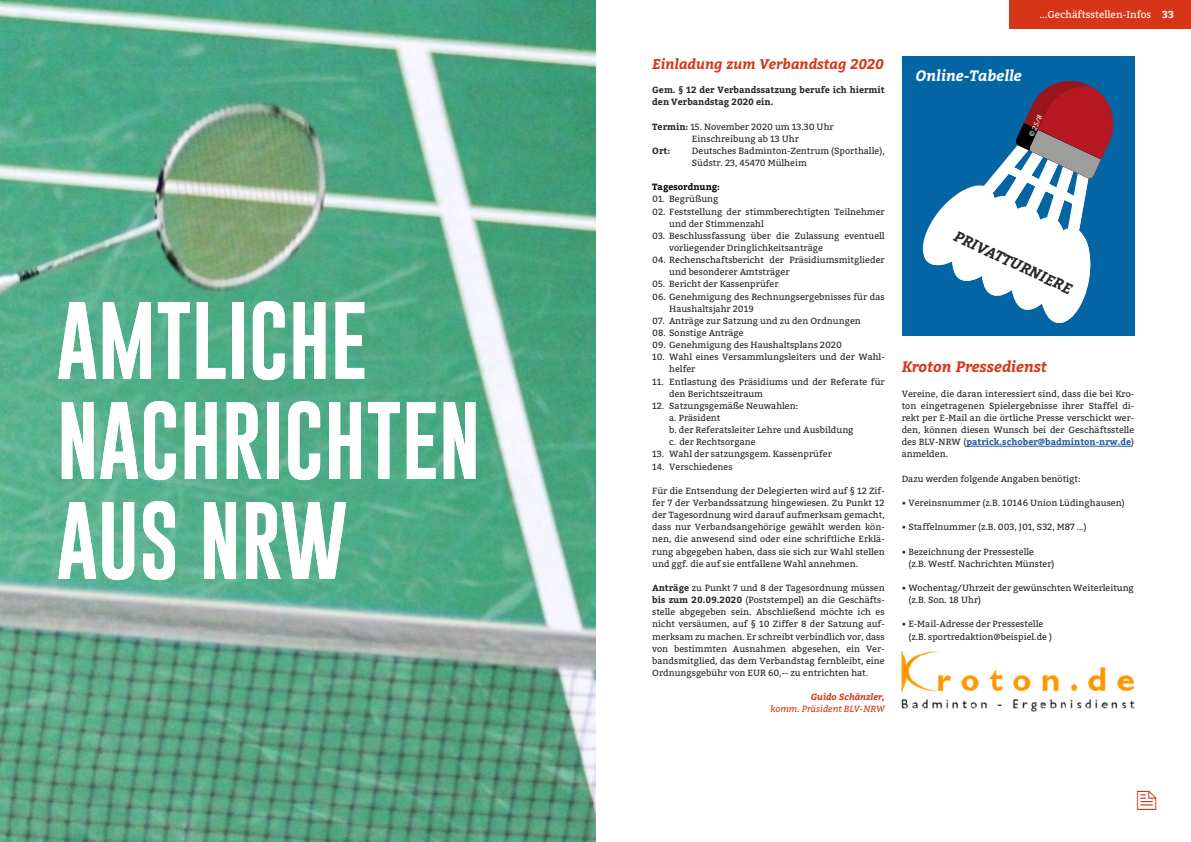
<style>
.page{position:relative;width:1191px;height:842px;background:#fff}
.page>*{position:absolute;margin:0;border:0;box-sizing:border-box;transform-origin:0 0}
.t1{font:80px/100px "Gobold Uplow";color:#fff}
.t2{font:italic 700 15px "Bitter";color:#d63517}
.t3{font:italic 700 15px "Bitter";color:#282827}
.t4{font:italic 700 15px "Bitter";color:#fff}
.t5{font:italic 700 14px "Bitter";color:#d63517}
.t6{font:10px "Bitter";color:#fff}
.t7{font:9px/12.1px "Bitter";color:#282827}
.t8{font:700 9px/12.1px "Bitter";color:#282827}
.t9{font:italic 9px "Bitter";color:#d63517}
.t10{font:italic 700 9px "Bitter";color:#d63517}
.t11{font:700 9px "Bitter";color:#000}
.t12{font:italic 7px "Bitter";color:#fff}
.s1{font-weight:700}
.s2{font-weight:700;color:#275b9b}
</style>
<div class="page">
<img style="left:0;top:0;width:595px;height:842px">
<div style="left:901px;top:57px;width:233px;height:279px;background:#0365a4"></div>
<svg style="left:922px;top:81px;width:192px;height:242px"></svg>
<hr style="left:966px;top:446px;width:165px;height:1px;background:#275b9b">
<img style="left:901px;top:652px;width:233px;height:60px">
<div style="left:1009px;top:0;width:182px;height:28px;background:#d63517"></div>
<h1 class="t1" style="left:57px;top:290px;width:425px">AMTLICHE<br>NACHRICHTEN<br>AUS NRW</h1>
<h3 class="t5" style="left:652px;top:55px;width:233px">Einladung zum Verbandstag 2020</h3>
<p class="t8" style="left:652px;top:84px;width:234px">Gem. § 12 der Verbandssatzung berufe ich hiermit den Verbandstag 2020 ein.</p>
<p class="t7" style="left:652px;top:120px;width:183px;text-align:center"><span class="s1">Termin:</span> 15. November 2020 um 13.30 Uhr<br>Einschreibung ab 13 Uhr</p>
<p class="t8" style="left:652px;top:145px;width:19px">Ort:</p>
<p class="t7" style="left:692px;top:145px;width:194px">Deutsches Badminton-Zentrum (Sporthalle),<br>Südstr. 23, 45470 Mülheim</p>
<p class="t11" style="left:652px;top:181px;width:69px">Tagesordnung:</p>
<p class="t7" style="left:652px;top:193px;width:68px">01. Begrüßung</p>
<p class="t7" style="left:669px;top:205px;width:217px;text-indent:-17px">02. Feststellung der stimmberechtigten Teilnehmer und der Stimmenzahl</p>
<p class="t7" style="left:669px;top:230px;width:217px;text-indent:-17px">03. Beschlussfassung über die Zulassung eventuell vorliegender Dringlichkeitsanträge</p>
<p class="t7" style="left:669px;top:254px;width:217px;text-indent:-17px">04. Rechenschaftsbericht der Präsidiumsmitglieder und besonderer Amtsträger</p>
<p class="t7" style="left:652px;top:278px;width:128px">05. Bericht der Kassenprüfer</p>
<p class="t7" style="left:669px;top:290px;width:217px;text-indent:-17px">06. Genehmigung des Rechnungsergebnisses für das<br>Haushaltsjahr 2019</p>
<p class="t7" style="left:652px;top:315px;width:210px">07. Anträge zur Satzung und zu den Ordnungen</p>
<p class="t7" style="left:652px;top:327px;width:93px">08. Sonstige Anträge</p>
<p class="t7" style="left:652px;top:339px;width:191px">09. Genehmigung des Haushaltsplans 2020</p>
<p class="t7" style="left:669px;top:351px;width:217px;text-indent:-17px">10. Wahl eines Versammlungsleiters und der Wahl&shy;helfer</p>
<p class="t7" style="left:669px;top:375px;width:217px;text-indent:-17px">11. Entlastung des Präsidiums und der Referate für den Berichtszeitraum</p>
<p class="t7" style="left:669px;top:400px;width:186px;text-indent:-17px">12. Satzungsgemäße Neuwahlen:<br>a. Präsident<br>b. der Referatsleiter Lehre und Ausbildung c. der Rechtsorgane</p>
<p class="t7" style="left:652px;top:448px;width:181px">13. Wahl der satzungsgem. Kassenprüfer</p>
<p class="t7" style="left:652px;top:460px;width:82px">14. Verschiedenes</p>
<p class="t7" style="left:652px;top:485px;width:234px;text-align:justify">Für die Entsendung der Delegierten wird auf § 12 Zif&shy;fer 7 der Verbandssatzung hingewiesen. Zu Punkt 12 der Tagesordnung wird darauf aufmerksam gemacht, dass nur Verbandsangehörige gewählt werden kön&shy;nen, die anwesend sind oder eine schriftliche Erklä&shy;rung abgegeben haben, dass sie sich zur Wahl stellen und ggf. die auf sie entfallene Wahl annehmen.</p>
<p class="t7" style="left:652px;top:582px;width:234px;text-align:justify"><span class="s1">Anträge</span> zu Punkt 7 und 8 der Tagesordnung müssen <span class="s1">bis zum 20.09.2020</span> (Poststempel) an die Geschäfts&shy;stelle abgegeben sein. Abschließend möchte ich es nicht versäumen, auf § 10 Ziffer 8 der Satzung auf&shy;merksam zu machen. Er schreibt verbindlich vor, dass von bestimmten Ausnahmen abgesehen, ein Ver&shy;bandsmitglied, das dem Verbandstag fernbleibt, eine Ordnungsgebühr von EUR 60,-- zu entrichten hat.</p>
<p class="t10" style="left:811px;top:691px;width:75px">Guido Schänzler,</p>
<p class="t9" style="left:770px;top:704px;width:116px">komm. Präsident BLV-NRW</p>
<p class="t6" style="left:1039px;top:8px;width:113px">...Gechäftsstellen-Infos</p>
<p class="t6" style="left:1022px;top:8px;width:131px">Hier st ht der Rubrikname</p>
<p class="t6" style="left:1099px;top:8px;width:76px">...aus NRW <span class="s1">33</span></p>
<h2 class="t4" style="left:915px;top:66px;width:108px">Online-Tabelle</h2>
<p class="t12" style="left:1027px;top:135px;width:24px;rotate:-66deg">© 25/8</p>
<h2 class="t3" style="left:959px;top:227px;width:130px;rotate:25deg">PRIVATTURNIERE</h2>
<h2 class="t2" style="left:901px;top:357px;width:147px">Kroton Pressedienst</h2>
<p class="t7" style="left:901px;top:388px;width:234px;text-align:justify">Vereine, die daran interessiert sind, dass die bei Kro&shy;ton eingetragenen Spielergebnisse ihrer Staffel di&shy;rekt per E-Mail an die örtliche Presse verschickt wer&shy;den, können diesen Wunsch bei der Geschäftsstelle des BLV-NRW (<span class="s2">patrick.schober@badminton-nrw.de</span>) anmelden.</p>
<p class="t7" style="left:901px;top:473px;width:180px">Dazu werden folgende Angaben benötigt:</p>
<p class="t7" style="left:901px;top:497px;width:224px">• Vereinsnummer (z.B. 10146 Union Lüdinghausen)</p>
<p class="t7" style="left:901px;top:521px;width:186px">• Staffelnummer (z.B. 003, J01, S32, M87 ...)</p>
<p class="t7" style="left:908px;top:545px;width:148px;text-indent:-7px">• Bezeichnung der Pressestelle<br>(z.B. Westf. Nachrichten Münster)</p>
<p class="t7" style="left:908px;top:582px;width:227px;text-indent:-7px">• Wochentag/Uhrzeit der gewünschten Weiterleitung (z.B. Son. 18 Uhr)</p>
<p class="t7" style="left:908px;top:618px;width:145px;text-indent:-7px">• E-Mail-Adresse der Pressestelle (z.B. sportredaktion@beispiel.de )</p>
</div>
